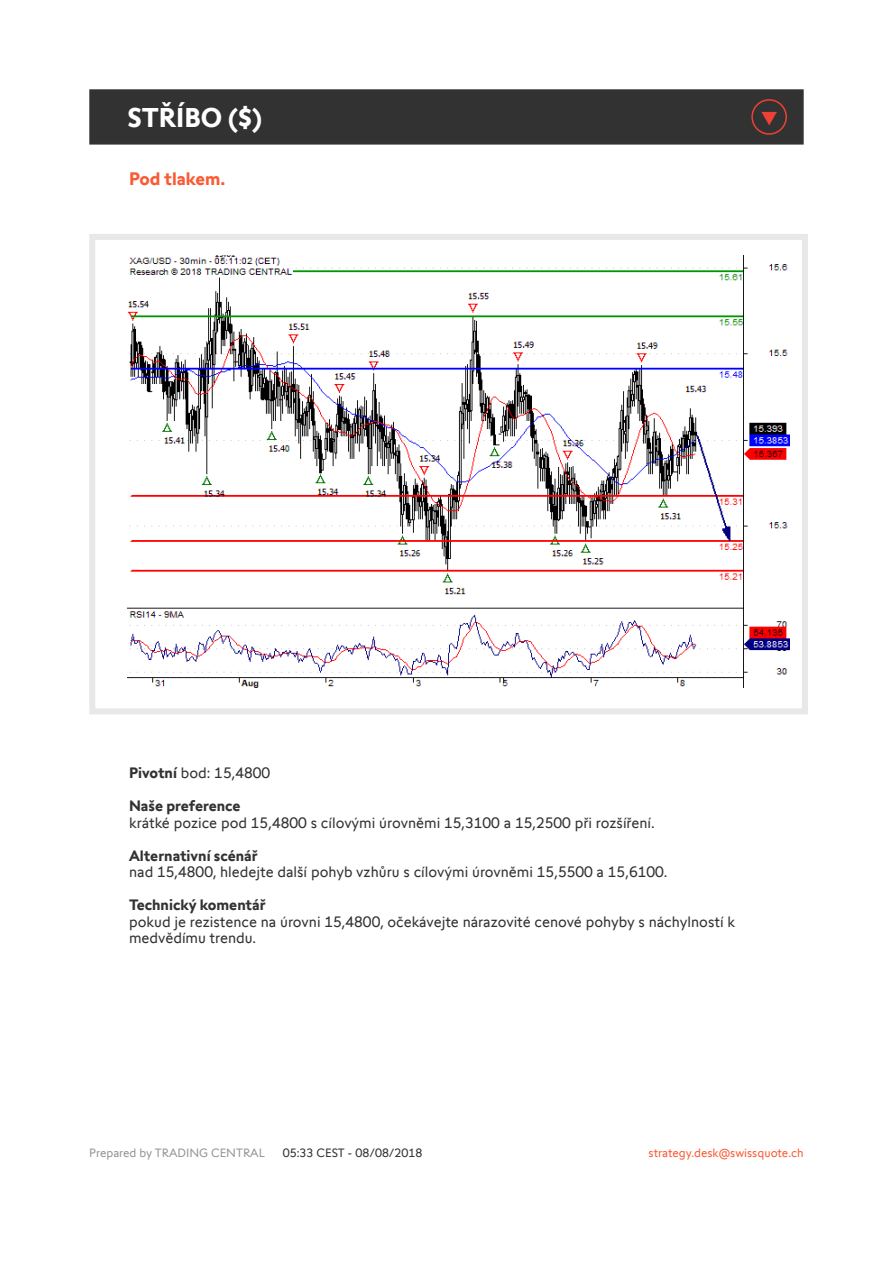
<style>
.page{position:relative;width:893px;height:1263px;background:#fff}
.page>*{position:absolute;margin:0;border:0;box-sizing:border-box;transform-origin:0 0}
.t1{font:700 27px "Swissquote CT";color:#fff}
.t2{font:700 18px "Swissquote CT";color:#fa5b35}
.t3{font:15px/16.5px "Swissquote CT";color:#323232}
.t4{font:700 15px "Swissquote CT";color:#323232}
.t5{font:12px "Swissquote CT";color:#fa5b35}
.t6{font:12px "Swissquote CT";color:#939598}
.t7{font:12px "Swissquote CT";color:#323232}
.s1{font-weight:700}
</style>
<div class="page">
<div style="left:89px;top:234px;width:719px;height:480px;border:6px solid #e9e8e7"></div>
<div style="left:89px;top:89px;width:715px;height:56px;background:#323232;border:2px solid #323232"></div>
<img style="left:128px;top:255px;width:661px;height:432px">
<svg style="left:751px;top:99px;width:36px;height:36px"></svg>
<h1 class="t1" style="left:128px;top:101px;width:136px">STŘÍBO ($)</h1>
<p class="t2" style="left:129px;top:168px;width:98px">Pod tlakem.</p>
<p class="t3" style="left:129px;top:765px;width:143px"><span class="s1">Pivotní</span> bod: 15,4800</p>
<p class="t4" style="left:129px;top:797px;width:113px">Naše preference</p>
<p class="t3" style="left:129px;top:814px;width:527px">krátké pozice pod 15,4800 s cílovými úrovněmi 15,3100 a 15,2500 při rozšíření.</p>
<p class="t4" style="left:129px;top:846px;width:130px">Alternativní scénář</p>
<p class="t3" style="left:129px;top:864px;width:540px">nad 15,4800, hledejte další pohyb vzhůru s cílovými úrovněmi 15,5500 a 15,6100.</p>
<p class="t4" style="left:129px;top:896px;width:138px">Technický komentář</p>
<p class="t3" style="left:129px;top:913px;width:608px">pokud je rezistence na úrovni 15,4800, očekávejte nárazovité cenové pohyby s náchylností k medvědímu trendu.</p>
<p class="t6" style="left:89px;top:1145px;width:177px">Prepared by TRADING CENTRAL</p>
<p class="t7" style="left:283px;top:1145px;width:141px">05:33 CEST - 08/08/2018</p>
<p class="t5" style="left:649px;top:1145px;width:157px">strategy.desk@swissquote.ch</p>
</div>
